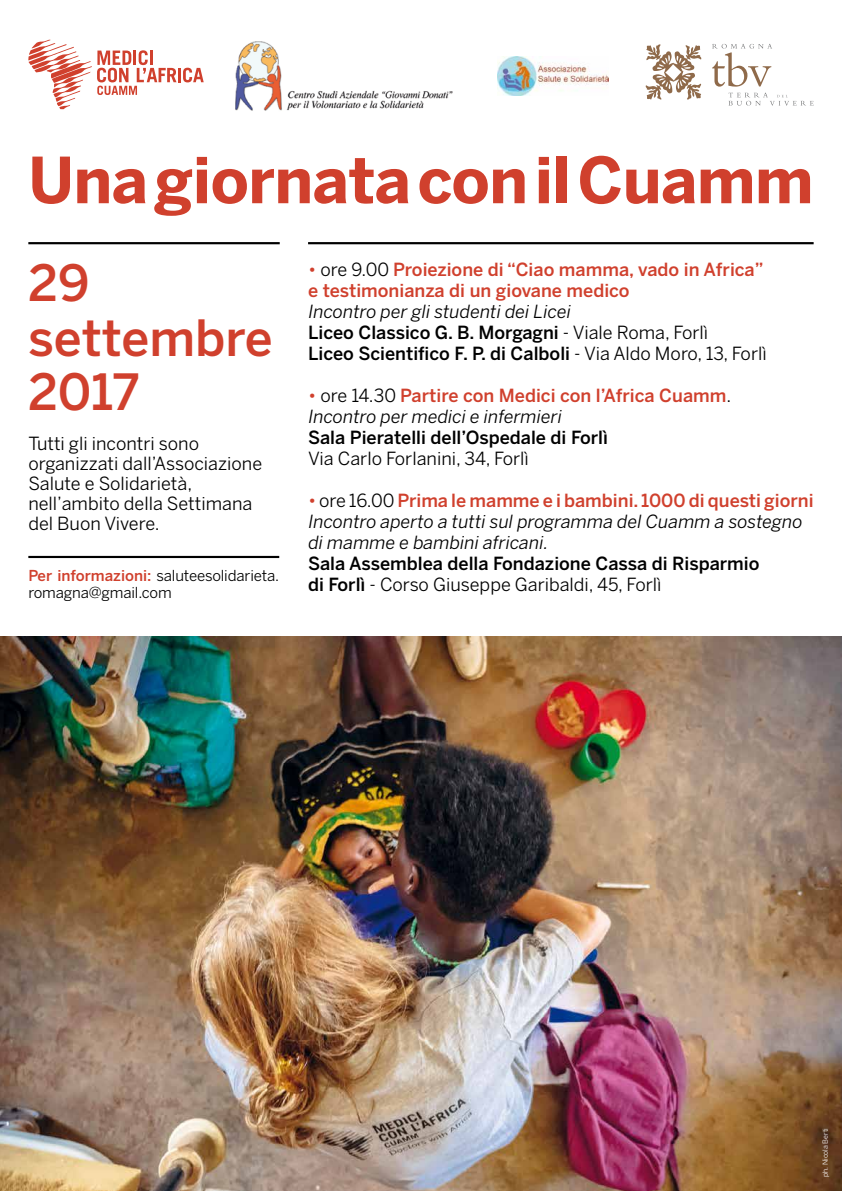
<style>
.page{position:relative;width:842px;height:1191px;background:#fff}
.page>*{position:absolute;margin:0;border:0;box-sizing:border-box;transform-origin:0 0}
.t1{font:700 63px "Benton Sans";letter-spacing:-.01em;color:#d0402d}
.t2{font:500 49.6px/54.6px "Benton Sans";color:#d0402d}
.t3{font:500 18px/21px "Benton Sans";color:#000}
.t4{font:500 18px/21px "Benton Sans";color:#d0402d}
.t5{font:18px/20px "Benton Sans";color:#000}
.t6{font:italic 18px/21px "Benton Sans";color:#000}
.t7{font:15px/17px "Benton Sans";letter-spacing:-.01em;color:#000}
.t8{font:7px "Benton Sans";color:#fff}
.s1{font-weight:500;color:#d0402d}
.s2{font-weight:400}
.s3{font-weight:400;color:#000}
.s4{font-weight:400;font-style:italic}
.s5{font-weight:400;font-style:italic;color:#000}
.s6{font-style:normal;color:#d0402d}
.s7{font-style:normal}
.s8{font-weight:500;font-style:normal;color:#d0402d}
</style>
<div class="page">
<img style="left:0;top:636px;width:842px;height:555px">
<hr style="left:178px;top:68px;width:3px;height:14px;background:#d0402d">
<svg style="left:183px;top:68px;width:21px;height:14px"></svg>
<svg style="left:28px;top:40px;width:149px;height:69px"></svg>
<hr style="left:28px;top:242px;width:252px;height:2px;background:#000">
<hr style="left:308px;top:242px;width:506px;height:2px;background:#000">
<hr style="left:28px;top:556px;width:251px;height:2px;background:#000">
<svg style="left:712px;top:44px;width:60px;height:43px"></svg>
<svg style="left:646px;top:44px;width:55px;height:56px"></svg>
<svg style="left:728px;top:93px;width:86px;height:13px"></svg>
<img style="left:236px;top:41px;width:217px;height:70px">
<img style="left:498px;top:57px;width:110px;height:39px">
<h1 class="t1" style="left:28px;top:143px;width:787px">Una giornata con il Cuamm</h1>
<h2 class="t2" style="left:28px;top:255px;width:246px">29 settembre<br>2017</h2>
<p class="t5" style="left:28px;top:433px;width:235px">Tutti gli incontri sono organizzati dall’Associazione<br>Salute e Solidarietà, nell’ambito della Settimana del Buon Vivere.</p>
<p class="t7" style="left:28px;top:567px;width:252px"><span class="s1">Per informazioni:</span> saluteesolidarieta. romagna@gmail.com</p>
<p class="t4" style="left:308px;top:259px;width:457px"><span class="s2">•</span> <span class="s3">ore 9.00</span> Proiezione di “Ciao mamma, vado in Africa” e testimonianza di un giovane medico</p>
<p class="t3" style="left:308px;top:301px;width:460px"><span class="s4">Incontro per gli studenti dei Licei<br></span>Liceo Classico G. B. Morgagni <span class="s2">- Viale Roma, Forlì<br></span>Liceo Scientifico F. P. di Calboli <span class="s2">- Via Aldo Moro, 13, Forlì</span></p>
<p class="t4" style="left:308px;top:385px;width:425px"><span class="s2">•</span> <span class="s3">ore 14.30</span> Partire con Medici con l’Africa Cuamm<span class="s3">.<br></span><span class="s5">Incontro per medici e infermieri</span></p>
<p class="t3" style="left:308px;top:427px;width:301px">Sala Pieratelli dell’Ospedale di Forlì</p>
<p class="t5" style="left:308px;top:448px;width:222px">Via Carlo Forlanini, 34, Forlì</p>
<p class="t6" style="left:308px;top:490px;width:507px"><span class="s6">•</span> <span class="s7">ore 16.00</span> <span class="s8">Prima le mamme e i bambini. 1000 di questi giorni<br></span>Incontro aperto a tutti sul programma del Cuamm a sostegno di mamme e bambini africani.</p>
<p class="t3" style="left:308px;top:553px;width:453px">Sala Assemblea della Fondazione Cassa di Risparmio di Forlì <span class="s2">- Corso Giuseppe Garibaldi, 45, Forlì</span></p>
<p class="t8" style="left:821px;top:1176px;width:50px;rotate:-90deg">ph. Nicola Berti</p>
</div>
